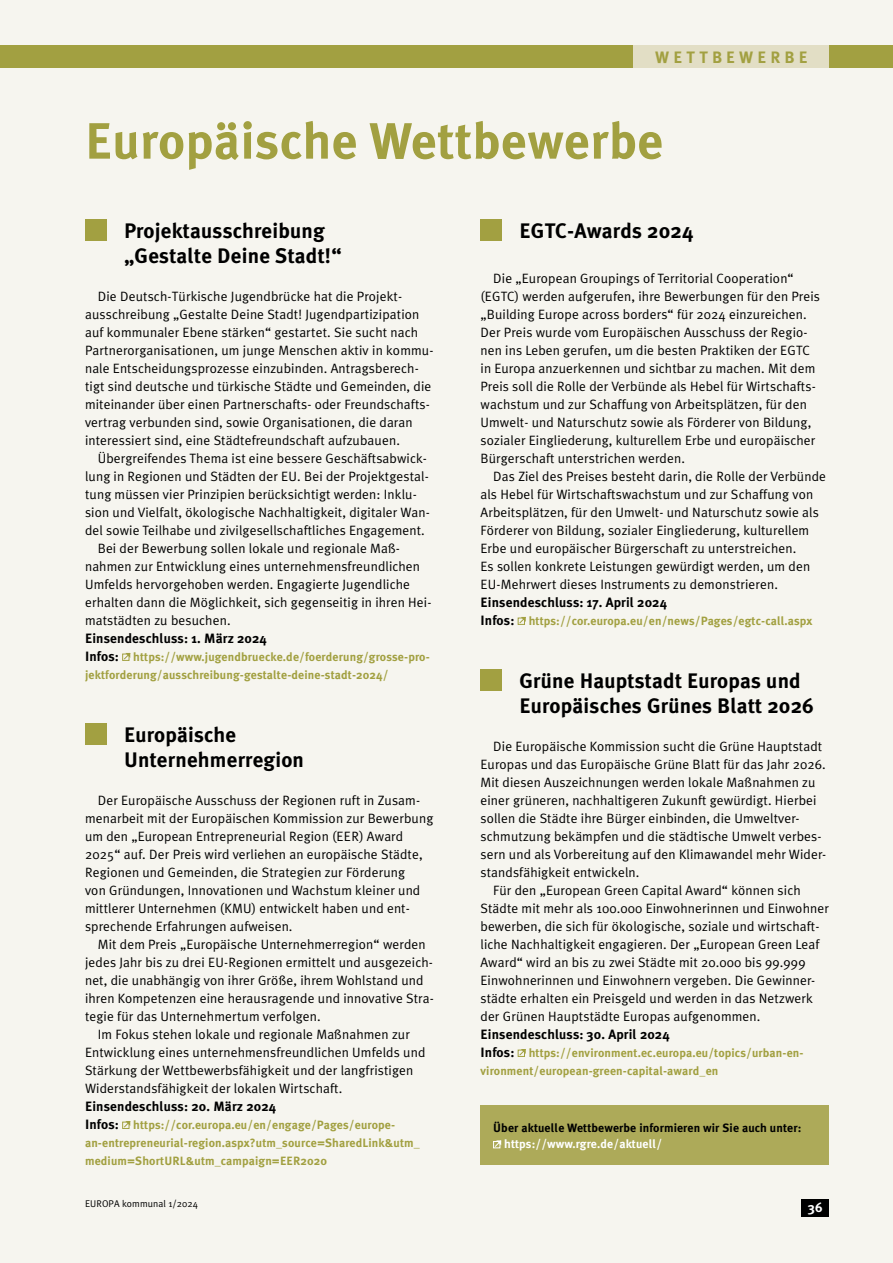
<style>
.page{position:relative;width:893px;height:1263px;background:#f6f5ef}
.page>*{position:absolute;margin:0;border:0;box-sizing:border-box;transform-origin:0 0}
.t1{font:700 51px "Meta Plus";letter-spacing:.01em;color:#a2a041}
.t2{font:700 21px/25.5px "Meta Plus";letter-spacing:.01em;color:#000}
.t3{font:700 16.5px "Meta Plus";letter-spacing:.25em;color:#a2a041}
.t4{font:13.5px/18px "Meta Plus Normal";letter-spacing:.01em;color:#000}
.t5{font:700 13.5px "Meta Plus";letter-spacing:.01em;color:#000}
.t6{font:700 13.5px "Meta Plus";color:#fff}
.t7{font:700 12px/18px "Meta Plus";letter-spacing:.01em;color:#a2a041}
.t8{font:700 12px "Meta Plus";letter-spacing:.01em;color:#000}
.t9{font:700 12px "Meta Plus";letter-spacing:.01em;color:#fff}
.t10{font:9.75px "Meta Plus Normal";letter-spacing:.01em;color:#000}
.s1{font-size:13.5px;color:#000}
</style>
<div class="page">
<div style="left:85px;top:219px;width:21px;height:22px;background:#a2a041"></div>
<div style="left:122px;top:654px;width:7px;height:7px;border:1px solid #a2a041"></div>
<svg style="left:123px;top:652px;width:8px;height:8px"></svg>
<div style="left:85px;top:723px;width:21px;height:22px;background:#a2a041"></div>
<div style="left:122px;top:1122px;width:7px;height:7px;border:1px solid #a2a041"></div>
<svg style="left:123px;top:1121px;width:8px;height:7px"></svg>
<div style="left:480px;top:219px;width:22px;height:22px;background:#a2a041"></div>
<div style="left:518px;top:618px;width:7px;height:7px;border:1px solid #a2a041"></div>
<svg style="left:519px;top:616px;width:7px;height:8px"></svg>
<div style="left:480px;top:669px;width:22px;height:22px;background:#a2a041"></div>
<div style="left:518px;top:1050px;width:7px;height:7px;border:1px solid #a2a041"></div>
<svg style="left:519px;top:1049px;width:7px;height:7px"></svg>
<div style="left:0;top:46px;width:893px;height:22px;background:#a2a041"></div>
<div style="left:634px;top:46px;width:195px;height:22px;background:#e2dec5"></div>
<div style="left:480px;top:1105px;width:349px;height:60px;background:#adaa59"></div>
<div style="left:493px;top:1141px;width:7px;height:7px;border:1px solid #fff"></div>
<svg style="left:494px;top:1140px;width:8px;height:7px"></svg>
<div style="left:801px;top:1199px;width:28px;height:17px;background:#000"></div>
<p class="t3" style="left:655px;top:48px;width:154px">WETTBEWERBE</p>
<h1 class="t1" style="left:85px;top:111px;width:580px">Europäische Wettbewerbe</h1>
<h2 class="t2" style="left:124px;top:218px;width:219px">Projektausschreibung „Gestalte Deine Stadt!“</h2>
<p class="t4" style="left:85px;top:287px;width:350px;text-indent:13px">Die Deutsch-Türkische Jugendbrücke hat die Projekt&shy;ausschreibung „Gestalte Deine Stadt! Jugendpartizipation auf kommunaler Ebene stärken“ gestartet. Sie sucht nach Partnerorganisationen, um junge Menschen aktiv in kommu&shy;nale Entscheidungsprozesse einzubinden. Antragsberech&shy;tigt sind deutsche und türkische Städte und Gemeinden, die miteinander über einen Partnerschafts- oder Freundschafts&shy;vertrag verbunden sind, sowie Organisationen, die daran interessiert sind, eine Städtefreundschaft aufzubauen.</p>
<p class="t4" style="left:98px;top:449px;width:331px">Übergreifendes Thema ist eine bessere Geschäftsabwick-</p>
<p class="t4" style="left:85px;top:467px;width:345px">lung in Regionen und Städten der EU. Bei der Projektgestal-</p>
<p class="t4" style="left:85px;top:485px;width:333px">tung müssen vier Prinzipien berücksichtigt werden: Inklu-</p>
<p class="t4" style="left:85px;top:503px;width:346px">sion und Vielfalt, ökologische Nachhaltigkeit, digitaler Wan-</p>
<p class="t4" style="left:85px;top:521px;width:341px">del sowie Teilhabe und zivilgesellschaftliches Engagement.</p>
<p class="t4" style="left:98px;top:539px;width:304px">Bei der Bewerbung sollen lokale und regionale Maß-</p>
<p class="t4" style="left:85px;top:557px;width:337px">nahmen zur Entwicklung eines unternehmensfreundlichen</p>
<p class="t4" style="left:85px;top:575px;width:326px">Umfelds hervorgehoben werden. Engagierte Jugendliche</p>
<p class="t4" style="left:85px;top:593px;width:348px">erhalten dann die Möglichkeit, sich gegenseitig in ihren Hei-</p>
<p class="t4" style="left:85px;top:611px;width:147px">matstädten zu besuchen.</p>
<p class="t5" style="left:85px;top:630px;width:183px">Einsendeschluss: 1. März 2024</p>
<p class="t7" style="left:85px;top:647px;width:346px"><span class="s1">Infos:</span> https://www.jugendbruecke.de/foerderung/grosse-pro&shy;jektforderung/ausschreibung-gestalte-deine-stadt-2024/</p>
<h2 class="t2" style="left:124px;top:722px;width:181px">Europäische<br>Unternehmerregion</h2>
<p class="t4" style="left:85px;top:791px;width:350px;text-indent:13px">Der Europäische Ausschuss der Regionen ruft in Zusam&shy;menarbeit mit der Europäischen Kommission zur Bewerbung um den „European Entrepreneurial Region (EER) Award 2025“ auf. Der Preis wird verliehen an europäische Städte, Regionen und Gemeinden, die Strategien zur Förderung<br>von Gründungen, Innovationen und Wachstum kleiner und mittlerer Unternehmen (KMU) entwickelt haben und ent&shy;sprechende Erfahrungen aufweisen.</p>
<p class="t4" style="left:98px;top:935px;width:329px">Mit dem Preis „Europäische Unternehmerregion“ werden</p>
<p class="t4" style="left:85px;top:953px;width:349px">jedes Jahr bis zu drei EU-Regionen ermittelt und ausgezeich-</p>
<p class="t4" style="left:85px;top:971px;width:340px">net, die unabhängig von ihrer Größe, ihrem Wohlstand und</p>
<p class="t4" style="left:85px;top:989px;width:350px">ihren Kompetenzen eine herausragende und innovative Stra-</p>
<p class="t4" style="left:85px;top:1007px;width:237px">tegie für das Unternehmertum verfolgen.</p>
<p class="t4" style="left:98px;top:1025px;width:314px">Im Fokus stehen lokale und regionale Maßnahmen zur</p>
<p class="t4" style="left:85px;top:1043px;width:342px">Entwicklung eines unternehmensfreundlichen Umfelds und</p>
<p class="t4" style="left:85px;top:1061px;width:330px">Stärkung der Wettbewerbsfähigkeit und der langfristigen</p>
<p class="t4" style="left:85px;top:1079px;width:259px">Widerstandsfähigkeit der lokalen Wirtschaft.</p>
<p class="t5" style="left:85px;top:1098px;width:193px">Einsendeschluss: 20. März 2024</p>
<p class="t7" style="left:85px;top:1115px;width:336px"><span class="s1">Infos:</span> https://cor.europa.eu/en/engage/Pages/europe&shy;an-entrepreneurial-region.aspx?utm_source=SharedLink&amp;utm_ medium=ShortURL&amp;utm_campaign=EER2020</p>
<p class="t10" style="left:85px;top:1198px;width:115px">EUROPA kommunal 1/2024</p>
<h2 class="t2" style="left:519px;top:218px;width:176px">EGTC-Awards 2024</h2>
<p class="t4" style="left:480px;top:269px;width:341px;text-indent:13px">Die „European Groupings of Territorial Cooperation“ (EGTC) werden aufgerufen, ihre Bewerbungen für den Preis „Building Europe across borders“ für 2024 einzureichen.<br>Der Preis wurde vom Europäischen Ausschuss der Regio&shy;nen ins Leben gerufen, um die besten Praktiken der EGTC in Europa anzuerkennen und sichtbar zu machen. Mit dem Preis soll die Rolle der Verbünde als Hebel für Wirtschafts&shy;wachstum und zur Schaffung von Arbeitsplätzen, für den Umwelt- und Naturschutz sowie als Förderer von Bildung, sozialer Eingliederung, kulturellem Erbe und europäischer Bürgerschaft unterstrichen werden.</p>
<p class="t4" style="left:480px;top:467px;width:347px;text-indent:13px">Das Ziel des Preises besteht darin, die Rolle der Verbünde als Hebel für Wirtschaftswachstum und zur Schaffung von Arbeitsplätzen, für den Umwelt- und Naturschutz sowie als Förderer von Bildung, sozialer Eingliederung, kulturellem Erbe und europäischer Bürgerschaft zu unterstreichen.<br>Es sollen konkrete Leistungen gewürdigt werden, um den EU-Mehrwert dieses Instruments zu demonstrieren.</p>
<p class="t5" style="left:480px;top:594px;width:188px">Einsendeschluss: 17. April 2024</p>
<p class="t7" style="left:480px;top:611px;width:334px"><span class="s1">Infos:</span> https://cor.europa.eu/en/news/Pages/egtc-call.aspx</p>
<h2 class="t2" style="left:519px;top:668px;width:296px">Grüne Hauptstadt Europas und<br>Europäisches Grünes Blatt 2026</h2>
<p class="t4" style="left:493px;top:737px;width:330px">Die Europäische Kommission sucht die Grüne Hauptstadt</p>
<p class="t4" style="left:480px;top:755px;width:347px">Europas und das Europäische Grüne Blatt für das Jahr 2026.</p>
<p class="t4" style="left:480px;top:773px;width:336px">Mit diesen Auszeichnungen werden lokale Maßnahmen zu</p>
<p class="t4" style="left:480px;top:791px;width:338px">einer grüneren, nachhaltigeren Zukunft gewürdigt. Hierbei</p>
<p class="t4" style="left:480px;top:809px;width:321px">sollen die Städte ihre Bürger einbinden, die Umweltver-</p>
<p class="t4" style="left:480px;top:827px;width:342px">schmutzung bekämpfen und die städtische Umwelt verbes-</p>
<p class="t4" style="left:480px;top:845px;width:347px">sern und als Vorbereitung auf den Klimawandel mehr Wider-</p>
<p class="t4" style="left:480px;top:863px;width:160px">standsfähigkeit entwickeln.</p>
<p class="t4" style="left:493px;top:881px;width:309px">Für den „European Green Capital Award“ können sich</p>
<p class="t4" style="left:480px;top:899px;width:350px">Städte mit mehr als 100.000 Einwohnerinnen und Einwohner</p>
<p class="t4" style="left:480px;top:917px;width:341px">bewerben, die sich für ökologische, soziale und wirtschaft-</p>
<p class="t4" style="left:480px;top:935px;width:340px">liche Nachhaltigkeit engagieren. Der „European Green Leaf</p>
<p class="t4" style="left:480px;top:953px;width:327px">Award“ wird an bis zu zwei Städte mit 20.000 bis 99.999</p>
<p class="t4" style="left:480px;top:971px;width:336px">Einwohnerinnen und Einwohnern vergeben. Die Gewinner-</p>
<p class="t4" style="left:480px;top:989px;width:334px">städte erhalten ein Preisgeld und werden in das Netzwerk</p>
<p class="t4" style="left:480px;top:1007px;width:281px">der Grünen Hauptstädte Europas aufgenommen.</p>
<p class="t5" style="left:480px;top:1026px;width:191px">Einsendeschluss: 30. April 2024</p>
<p class="t7" style="left:480px;top:1043px;width:325px"><span class="s1">Infos:</span> https://environment.ec.europa.eu/topics/urban-en&shy;vironment/european-green-capital-award_en</p>
<p class="t8" style="left:493px;top:1120px;width:310px">Über aktuelle Wettbewerbe informieren wir Sie auch unter:</p>
<p class="t9" style="left:504px;top:1137px;width:159px">https://www.rgre.de/aktuell/</p>
<p class="t6" style="left:808px;top:1199px;width:16px">36</p>
</div>
